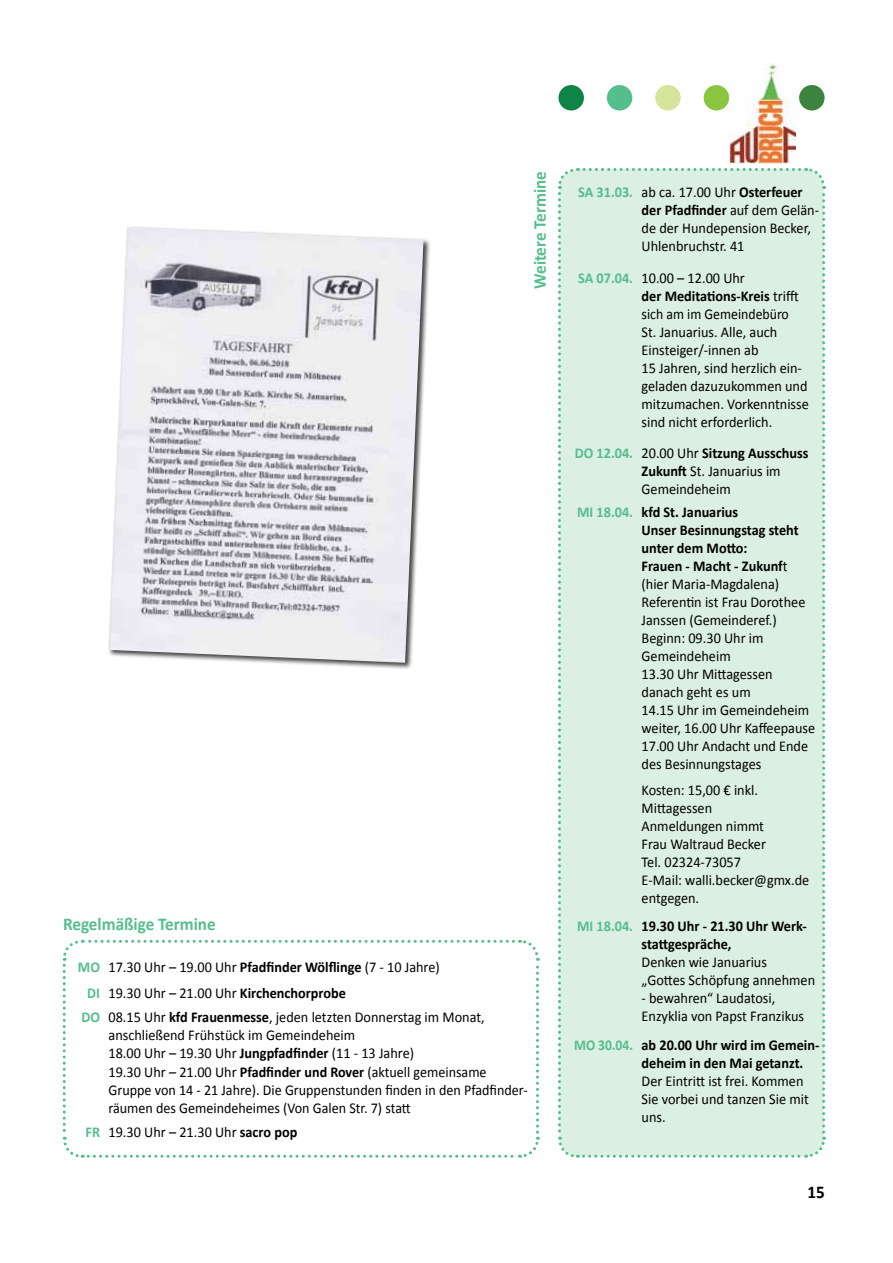
<style>
.page{position:relative;width:893px;height:1263px;background:#fff}
.page>*{position:absolute;margin:0;border:0;box-sizing:border-box;transform-origin:0 0}
.t1{font:700 18px "Calibri";color:#55be8d;scale:.95 1}
.t2{font:700 18px "Calibri";color:#000;scale:.95 1}
.t3{font:15px/18px "Calibri";color:#000;scale:.95 1}
.t4{font:700 15px/18px "Calibri";color:#000;scale:.95 1}
.s1{font-weight:700;color:#55be8d}
.s2{font-weight:700}
.s3{color:#55be8d}
</style>
<div class="page">
<div style="left:558px;top:85px;width:26px;height:26px;background:#0e8447;border-radius:50%"></div>
<div style="left:799px;top:85px;width:26px;height:26px;background:#3b833e;border-radius:50%"></div>
<div style="left:655px;top:85px;width:26px;height:26px;background:#d6e59b;border-radius:50%"></div>
<div style="left:607px;top:85px;width:25px;height:26px;background:#55be8d;border-radius:50%"></div>
<div style="left:704px;top:85px;width:25px;height:26px;background:#8ac63f;border-radius:50%"></div>
<svg style="left:62px;top:939px;width:478px;height:219px"></svg>
<img style="left:730px;top:63px;width:65px;height:101px">
<div style="left:107px;top:226px;width:324px;height:444px;background:#000;opacity:.75"></div>
<img style="left:109px;top:227px;width:314px;height:436px">
<div style="left:558px;top:168px;width:268px;height:990px;background:#dcefe3"></div>
<p class="t1" style="left:528px;top:289px;width:126px;rotate:-90deg">Weitere Termine</p>
<p class="t1" style="left:63px;top:913px;width:162px">Regelmäßige Termine</p>
<p class="t3" style="left:87px;top:955px;width:373px;line-height:25.5px;text-indent:-9px"><span class="s1">MO</span> 17.30 Uhr – 19.00 Uhr <span class="s2">Pfadfinder Wölflinge</span> (7 - 10 Jahre)<br><span class="s1">DI</span> 19.30 Uhr – 21.00 Uhr <span class="s2">Kirchenchorprobe</span></p>
<p class="t3" style="left:109px;top:1007px;width:397px;text-indent:-27px"><span class="s1">DO</span> 08.15 Uhr <span class="s2">kfd Frauenmesse</span>, jeden letzten Donnerstag im Monat, anschließend Frühstück im Gemeindeheim<br>18.00 Uhr – 19.30 Uhr <span class="s2">Jungpfadfinder</span> (11 - 13 Jahre)</p>
<p class="t3" style="left:109px;top:1063px;width:443px">19.30 Uhr – 21.00 Uhr <span class="s2">Pfadfinder und Rover</span> (aktuell gemeinsame<br>Gruppe von 14 - 21 Jahre). Die Gruppenstunden finden in den Pfadfinder&shy;räumen des Gemeindeheimes (Von Galen Str. 7) statt</p>
<p class="t3" style="left:85px;top:1123px;width:225px"><span class="s1">FR</span> 19.30 Uhr – 21.30 Uhr <span class="s2">sacro pop</span></p>
<p class="t3" style="left:642px;top:183px;width:188px;text-indent:-63px"><span class="s1">SA 31.03.</span> ab ca. 17.00 Uhr <span class="s2">Osterfeuer der Pfadfinder</span> auf dem Gelän&shy;de der Hundepension Becker,<br>Uhlenbruchstr. 41</p>
<p class="t3" style="left:642px;top:269px;width:178px;text-indent:-63px"><span class="s1">SA 07.04.</span> 10.00 – 12.00 Uhr<br><span class="s2">der Meditations-Kreis</span> trifft sich am im Gemeindebüro<br>St. Januarius. Alle, auch<br>Einsteiger/-innen ab<br>15 Jahren, sind herzlich ein&shy;geladen dazuzukommen und mitzumachen. Vorkenntnisse sind nicht erforderlich.</p>
<p class="t3" style="left:642px;top:444px;width:177px;text-indent:-67px"><span class="s1">DO 12.04.</span> 20.00 Uhr <span class="s2">Sitzung Ausschuss<br>Zukunft</span> St. Januarius im<br>Gemeindeheim</p>
<p class="t3" style="left:642px;top:503px;width:184px;text-indent:-64px"><span class="s1">MI 18.04.</span> <span class="s2">kfd St. Januarius<br>Unser Besinnungstag steht unter dem Motto:<br>Frauen - Macht - Zukunf</span>t (hier Maria-Magdalena)<br>Referentin ist Frau Dorothee<br>Janssen (Gemeinderef.)<br>Beginn: 09.30 Uhr im<br>Gemeindeheim<br>13.30 Uhr Mittagessen danach geht es um<br>14.15 Uhr im Gemeindeheim weiter, 16.00 Uhr Kaffeepause<br>17.00 Uhr Andacht und Ende des Besinnungstages</p>
<p class="t3" style="left:642px;top:781px;width:178px">Kosten: 15,00 € inkl.<br>Mittagessen<br>Anmeldungen nimmt<br>Frau Waltraud Becker<br>Tel. 02324-73057<br>E-Mail: walli.becker@gmx.de entgegen.</p>
<p class="t4" style="left:642px;top:917px;width:175px;text-indent:-64px"><span class="s3">MI 18.04.</span> 19.30 Uhr - 21.30 Uhr Werk&shy;stattgespräche,</p>
<p class="t3" style="left:642px;top:953px;width:184px">Denken wie Januarius<br>„Gottes Schöpfung annehmen</p>
<p class="t3" style="left:642px;top:989px;width:173px">- bewahren“ Laudatosi,<br>Enzyklia von Papst Franzikus</p>
<p class="t4" style="left:642px;top:1036px;width:189px;text-indent:-68px"><span class="s3">MO 30.04.</span> ab 20.00 Uhr wird im Gemein&shy;deheim in den Mai getanzt.</p>
<p class="t3" style="left:642px;top:1072px;width:178px">Der Eintritt ist frei. Kommen<br>Sie vorbei und tanzen Sie mit uns.</p>
<p class="t2" style="left:807px;top:1180px;width:20px">15</p>
</div>
